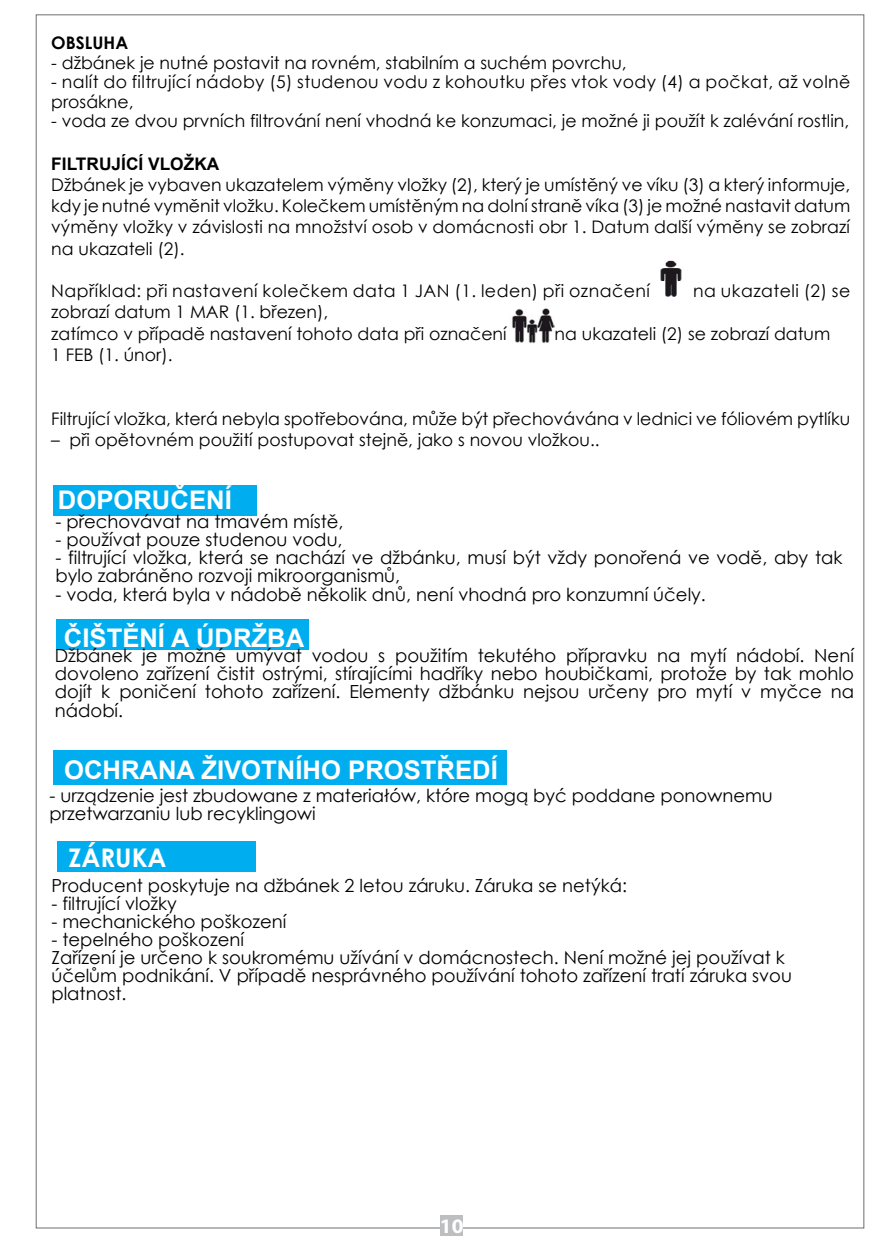
<style>
.page{position:relative;width:893px;height:1259px;background:#fff}
.page>*{position:absolute;margin:0;border:0;box-sizing:border-box;transform-origin:0 0}
.t1{font:700 25.8px "Arial";color:#fff}
.t2{font:700 25.8px "Century Gothic";color:#fff}
.t3{font:700 20.7px "Myriad Pro";color:#fff;scale:1.04 1}
.t4{font:18px/18px "Century Gothic";color:#000}
.t5{font:17.4px/21.3px "Century Gothic";color:#000;text-align:justify}
.t6{font:17.4px/19.5px "Century Gothic";letter-spacing:.025em;color:#000}
.t7{font:700 17.4px "Arial";color:#000}
.t8{font:700 17.4px "Century Gothic";color:#000}
</style>
<div class="page">
<img style="left:512px;top:308px;width:42px;height:35px">
<div style="left:56px;top:619px;width:252px;height:30px;background:#00aeef"></div>
<div style="left:53px;top:485px;width:203px;height:30px;background:#00aeef"></div>
<div style="left:57px;top:841px;width:199px;height:30px;background:#00aeef"></div>
<div style="left:53px;top:750px;width:454px;height:34px;background:#00aeef"></div>
<div style="left:440px;top:1215px;width:22px;height:21px;background:#bcbec0"></div>
<img style="left:660px;top:260px;width:22px;height:37px">
<p class="t8" style="left:51px;top:32px;width:78px">OBSLUHA</p>
<p class="t5" style="left:51px;top:51px;width:577px">- džbánek je nutné postavit na rovném, stabilním a suchém povrchu,</p>
<p class="t6" style="left:51px;top:72px;width:801px">- nalít do filtrující nádoby (5) studenou vodu z kohoutku přes vtok vody (4) a počkat, až volně prosákne,</p>
<p class="t5" style="left:51px;top:110px;width:799px">- voda ze dvou prvních filtrování není vhodná ke konzumaci, je možné ji použít k zalévání rostlin,</p>
<p class="t7" style="left:51px;top:152px;width:170px">FILTRUJÍCÍ VLOŽKA</p>
<p class="t5" style="left:51px;top:174px;width:801px">Džbánek je vybaven ukazatelem výměny vložky (2), který je umístěný ve víku (3) a který informuje, kdy je nutné vyměnit vložku. Kolečkem umístěným na dolní straně víka (3) je možné nastavit datum výměny vložky v závislosti na množství osob v domácnosti obr 1. Datum další výměny se zobrazí na ukazateli (2).</p>
<p class="t6" style="left:51px;top:281px;width:600px">Například: při nastavení kolečkem data 1 JAN (1. leden) při označení</p>
<p class="t6" style="left:693px;top:281px;width:159px">na ukazateli (2) se</p>
<p class="t5" style="left:51px;top:301px;width:457px">zobrazí datum 1 MAR (1. březen),<br>zatímco v případě nastavení tohoto data při označení</p>
<p class="t5" style="left:555px;top:322px;width:277px">na ukazateli (2) se zobrazí datum</p>
<p class="t5" style="left:51px;top:344px;width:123px">1 FEB (1. únor).</p>
<p class="t5" style="left:51px;top:407px;width:800px">Filtrující vložka, která nebyla spotřebována, může být přechovávána v lednici ve fóliovém pytlíku</p>
<p class="t5" style="left:51px;top:429px;width:550px">– při opětovném použití postupovat stejně, jako s novou vložkou..</p>
<h1 class="t1" style="left:58px;top:483px;width:175px">DOPORUČENÍ</h1>
<p class="t4" style="left:55px;top:512px;width:290px">- přechovávat na tmavém místě,</p>
<p class="t4" style="left:55px;top:530px;width:289px">- používat pouze studenou vodu,</p>
<p class="t4" style="left:55px;top:548px;width:788px">- filtrující vložka, která se nachází ve džbánku, musí být vždy ponořená ve vodě, aby tak bylo zabráněno rozvoji mikroorganismů,</p>
<p class="t4" style="left:55px;top:585px;width:652px">- voda, která byla v nádobě několik dnů, není vhodná pro konzumní účely.</p>
<h1 class="t1" style="left:64px;top:620px;width:242px">ČIŠTĚNÍ A ÚDRŽBA</h1>
<p class="t4" style="left:55px;top:646px;width:801px;text-align:justify">Džbánek je možné umývat vodou s použitím tekutého přípravku na mytí nádobí. Není dovoleno zařízení čistit ostrými, stírajícími hadříky nebo houbičkami, protože by tak mohlo dojít k poničení tohoto zařízení. Elementy džbánku nejsou určeny pro mytí v myčce na nádobí.</p>
<h1 class="t1" style="left:64px;top:753px;width:435px">OCHRANA ŽIVOTNÍHO PROSTŘEDÍ</h1>
<p class="t4" style="left:50px;top:786px;width:725px">- urządzenie jest zbudowane z materiałów, które mogą być poddane ponownemu przetwarzaniu lub recyklingowi</p>
<h1 class="t2" style="left:69px;top:841px;width:100px">ZÁRUKA</h1>
<p class="t4" style="left:51px;top:876px;width:577px">Producent poskytuje na džbánek 2 letou záruku. Záruka se netýká:</p>
<p class="t4" style="left:51px;top:894px;width:127px">- filtrující vložky</p>
<p class="t4" style="left:51px;top:912px;width:236px">- mechanického poškození</p>
<p class="t4" style="left:51px;top:930px;width:742px">- tepelného poškození<br>Zařízení je určeno k soukromému užívání v domácnostech. Není možné jej používat k účelům podnikání. V případě nesprávného používání tohoto zařízení tratí záruka svou platnost.</p>
<p class="t3" style="left:440px;top:1212px;width:24px">10</p>
</div>
